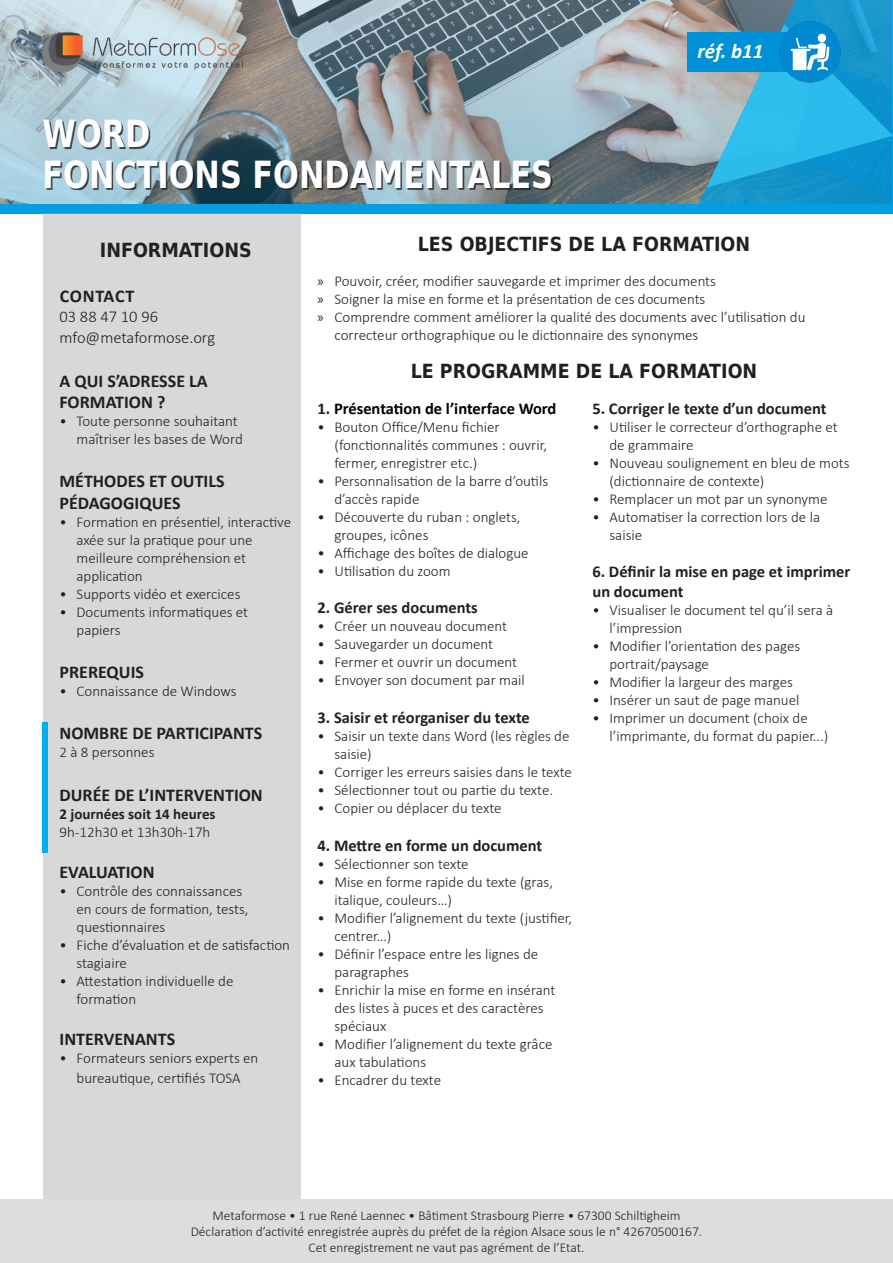
<style>
.page{position:relative;width:893px;height:1263px;background:#fff}
.page>*{position:absolute;margin:0;border:0;box-sizing:border-box;transform-origin:0 0}
.Titre_Formation{font:700 37.5px "DejaVu Sans Condensed";color:#fff;scale:.9 1}
.t1{font:italic 700 21px "Calibri";color:#fff}
.t2{font:700 19.5px "DejaVu Sans Condensed";color:#231f20}
.t3{font:700 18px/21.6px "Calibri";color:#231f20}
.t4{font:700 18px "Calibri";letter-spacing:.035em;color:#231f20}
.Texte-courant{font:700 16.5px/19.8px "Calibri";color:#231f20}
.t5{font:700 16.5px "Calibri";color:#000}
.t6{font:300 16.5px "Calibri";color:#231f20}
.t7{font:300 15px/18px "Calibri";color:#231f20}
.t8{font:700 15px "Calibri";color:#231f20}
.t9{font:300 13.5px/16.2px "Calibri";color:#231f20;text-align:center}
.s1{font-family:"Myriad Pro";font-weight:400}
.s2{color:#231f20}
</style>
<div class="page">
<div style="left:0;top:1199px;width:893px;height:64px;background:#dcdddf"></div>
<div style="left:0;top:0;width:893px;height:214px;background:#009ee1"></div>
<img style="left:1px;top:0;width:696px;height:203px">
<div style="left:43px;top:214px;width:257px;height:985px;background:#d7d8da"></div>
<svg style="left:0;top:0;width:1px;height:204px"></svg>
<svg style="left:697px;top:0;width:196px;height:204px;background:#3aa4cd"></svg>
<div style="left:687px;top:32px;width:132px;height:40px;background:#0092d8"></div>
<img style="left:769px;top:20px;width:81px;height:64px">
<img style="left:43px;top:32px;width:199px;height:41px">
<div style="left:45px;top:121px;width:507px;height:69px;background:#231f20;opacity:.8"></div>
<div style="left:43px;top:722px;width:5px;height:130px;background:#00aeef"></div>
<p class="Titre_Formation" style="left:43px;top:103px;width:121px">WORD</p>
<p class="Titre_Formation" style="left:43px;top:144px;width:569px">FONCTIONS FONDAMENTALES</p>
<p class="t1" style="left:697px;top:36px;width:68px">réf. b11</p>
<p class="t2" style="left:100px;top:234px;width:153px">INFORMATIONS</p>
<p class="t4" style="left:60px;top:283px;width:76px">CONTACT</p>
<p class="t6" style="left:60px;top:306px;width:100px">03 88 47 10 96</p>
<p class="t6" style="left:60px;top:328px;width:157px">mfo@metaformose.org</p>
<p class="t3" style="left:60px;top:369px;width:150px">A QUI S’ADRESSE LA<br>FORMATION ?</p>
<p class="t7" style="left:77px;top:412px;width:168px;text-indent:-17px">• Toute personne souhaitant maîtriser les bases de Word</p>
<p class="t3" style="left:60px;top:470px;width:167px">MÉTHODES ET OUTILS<br>PÉDAGOGIQUES</p>
<p class="t7" style="left:77px;top:513px;width:216px;text-indent:-17px">• Formation en présentiel, interactive axée sur la pratique pour une meilleure compréhension et application</p>
<p class="t7" style="left:60px;top:585px;width:182px">• Supports vidéo et exercices</p>
<p class="t7" style="left:77px;top:603px;width:173px;text-indent:-17px">• Documents informatiques et papiers</p>
<p class="t3" style="left:60px;top:661px;width:86px">PREREQUIS</p>
<p class="t7" style="left:60px;top:682px;width:179px">• Connaissance de Windows</p>
<p class="t3" style="left:60px;top:722px;width:204px">NOMBRE DE PARTICIPANTS</p>
<p class="t7" style="left:60px;top:743px;width:96px">2 à 8 personnes</p>
<p class="t3" style="left:60px;top:783px;width:205px">DURÉE DE L’INTERVENTION</p>
<p class="t8" style="left:60px;top:803px;width:158px">2 journées soit 14 heures</p>
<p class="t7" style="left:60px;top:822px;width:152px">9h-12h30 et 13h30h-17h</p>
<p class="t3" style="left:60px;top:861px;width:97px">EVALUATION</p>
<p class="t7" style="left:77px;top:882px;width:174px;text-indent:-17px">• Contrôle des connaissances en cours de formation, tests, questionnaires</p>
<p class="t7" style="left:77px;top:936px;width:215px;text-indent:-17px">• Fiche d’évaluation et de satisfaction stagiaire</p>
<p class="t7" style="left:77px;top:972px;width:158px;text-indent:-17px">• Attestation individuelle de formation</p>
<p class="t3" style="left:60px;top:1028px;width:117px">INTERVENANTS</p>
<p class="t7" style="left:60px;top:1048px;width:200px;line-height:19.8px;text-align:center">• Formateurs seniors experts en bureautique, certifiés TOSA</p>
<p class="t2" style="left:418px;top:228px;width:334px">LES OBJECTIFS DE LA FORMATION</p>
<p class="t7" style="left:317px;top:271px;width:400px"><span class="s1">»</span> Pouvoir, créer, modifier sauvegarde et imprimer des documents</p>
<p class="t7" style="left:317px;top:289px;width:389px"><span class="s1">»</span> Soigner la mise en forme et la présentation de ces documents</p>
<p class="t7" style="left:334px;top:307px;width:472px;text-indent:-17px"><span class="s1">»</span> Comprendre comment améliorer la qualité des documents avec l’utilisation du correcteur orthographique ou le dictionnaire des synonymes</p>
<p class="t2" style="left:411px;top:355px;width:348px">LE PROGRAMME DE LA FORMATION</p>
<p class="t5" style="left:317px;top:396px;width:240px"><span class="s2">1.</span> Présentation de l’interface Word</p>
<p class="t7" style="left:334px;top:417px;width:214px;text-indent:-17px">• Bouton Office/Menu fichier (fonctionnalités communes : ouvrir, fermer, enregistrer etc.)</p>
<p class="t7" style="left:334px;top:471px;width:215px;text-indent:-17px">• Personnalisation de la barre d’outils d’accès rapide</p>
<p class="t7" style="left:334px;top:507px;width:188px;text-indent:-17px">• Découverte du ruban : onglets, groupes, icônes</p>
<p class="t7" style="left:317px;top:543px;width:213px">• Affichage des boîtes de dialogue</p>
<p class="t7" style="left:317px;top:561px;width:135px">• Utilisation du zoom</p>
<p class="Texte-courant" style="left:317px;top:598px;width:162px">2. Gérer ses documents</p>
<p class="t7" style="left:317px;top:617px;width:191px">• Créer un nouveau document</p>
<p class="t7" style="left:317px;top:635px;width:177px">• Sauvegarder un document</p>
<p class="t7" style="left:317px;top:653px;width:201px">• Fermer et ouvrir un document</p>
<p class="t7" style="left:317px;top:671px;width:209px">• Envoyer son document par mail</p>
<p class="Texte-courant" style="left:317px;top:707px;width:214px">3. Saisir et réorganiser du texte</p>
<p class="t7" style="left:334px;top:727px;width:236px;text-indent:-17px">• Saisir un texte dans Word (les règles de saisie)</p>
<p class="t7" style="left:317px;top:763px;width:256px">• Corriger les erreurs saisies dans le texte</p>
<p class="t7" style="left:317px;top:781px;width:237px">• Sélectionner tout ou partie du texte.</p>
<p class="t7" style="left:317px;top:799px;width:186px">• Copier ou déplacer du texte</p>
<p class="Texte-courant" style="left:317px;top:835px;width:226px">4. Mettre en forme un document</p>
<p class="t7" style="left:317px;top:855px;width:153px">• Sélectionner son texte</p>
<p class="t7" style="left:334px;top:873px;width:220px;text-indent:-17px">• Mise en forme rapide du texte (gras, italique, couleurs…)</p>
<p class="t7" style="left:334px;top:909px;width:239px;text-indent:-17px">• Modifier l’alignement du texte (justifier, centrer…)</p>
<p class="t7" style="left:334px;top:945px;width:205px;text-indent:-17px">• Définir l’espace entre les lignes de paragraphes</p>
<p class="t7" style="left:334px;top:981px;width:222px;text-indent:-17px">• Enrichir la mise en forme en insérant des listes à puces et des caractères spéciaux</p>
<p class="t7" style="left:334px;top:1035px;width:219px;text-indent:-17px">• Modifier l’alignement du texte grâce aux tabulations</p>
<p class="t7" style="left:317px;top:1071px;width:125px">• Encadrer du texte</p>
<p class="Texte-courant" style="left:592px;top:398px;width:236px">5. Corriger le texte d’un document</p>
<p class="t7" style="left:609px;top:417px;width:230px;text-indent:-17px">• Utiliser le correcteur d’orthographe et de grammaire</p>
<p class="t7" style="left:609px;top:453px;width:242px;text-indent:-17px">• Nouveau soulignement en bleu de mots (dictionnaire de contexte)</p>
<p class="t7" style="left:592px;top:489px;width:236px">• Remplacer un mot par un synonyme</p>
<p class="t7" style="left:609px;top:507px;width:212px;text-indent:-17px">• Automatiser la correction lors de la saisie</p>
<p class="Texte-courant" style="left:592px;top:562px;width:259px">6. Définir la mise en page et imprimer un document</p>
<p class="t7" style="left:609px;top:601px;width:225px;text-indent:-17px">• Visualiser le document tel qu’il sera à l’impression</p>
<p class="t7" style="left:609px;top:637px;width:192px;text-indent:-17px">• Modifier l’orientation des pages portrait/paysage</p>
<p class="t7" style="left:592px;top:673px;width:202px">• Modifier la largeur des marges</p>
<p class="t7" style="left:592px;top:691px;width:208px">• Insérer un saut de page manuel</p>
<p class="t7" style="left:609px;top:709px;width:220px;text-indent:-17px">• Imprimer un document (choix de l’imprimante, du format du papier...)</p>
<p class="t9" style="left:191px;top:1207px;width:513px">Metaformose • 1 rue René Laennec • Bâtiment Strasbourg Pierre • 67300 Schiltigheim<br>Déclaration d’activité enregistrée auprès du préfet de la région Alsace sous le n° 42670500167.<br>Cet enregistrement ne vaut pas agrément de l’Etat.</p>
</div>
